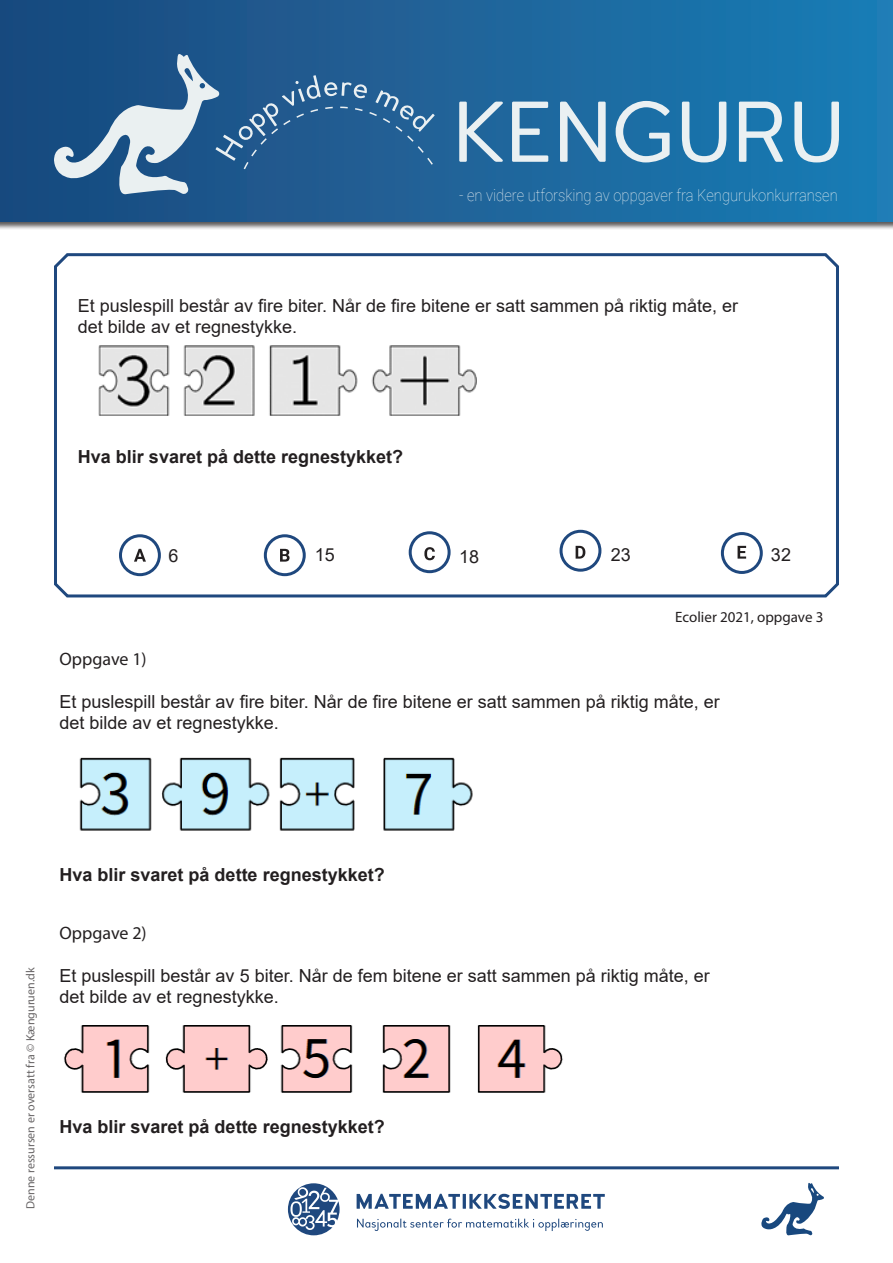
<style>
.page{position:relative;width:893px;height:1263px;background:#fff}
.page>*{position:absolute;margin:0;border:0;box-sizing:border-box;transform-origin:0 0}
.t1{font:18px/21.6px "Arial";color:#231f20}
.t2{font:700 18px "Arial";color:#231f20}
.t3{font:18px "Myriad Pro";color:#231f20}
.t4{font:100 16.35px "Roboto";color:#eaf0f2;scale:.9 1}
.t5{font:15px "Myriad Pro";color:#231f20}
.t6{font:12px "Myriad Pro";color:#231f20}
</style>
<div class="page">
<div style="left:0;top:0;width:893px;height:230px;background:#231f20;opacity:.75"></div>
<div style="left:0;top:0;width:893px;height:221px;background:linear-gradient(to right,#1c487d,#1c7db5)"></div>
<svg style="left:761px;top:1183px;width:63px;height:53px"></svg>
<svg style="left:459px;top:101px;width:380px;height:61px;background:#6099bf"></svg>
<hr style="left:54px;top:1166px;width:785px;height:3px;background:#1f487e">
<svg style="left:357px;top:1194px;width:248px;height:15px"></svg>
<svg style="left:357px;top:1218px;width:246px;height:13px"></svg>
<svg style="left:288px;top:1183px;width:52px;height:52px"></svg>
<svg style="left:54px;top:253px;width:785px;height:345px"></svg>
<div style="left:119px;top:534px;width:42px;height:42px;border:3px solid #1f487e;border-radius:50%"></div>
<svg style="left:134px;top:549px;width:12px;height:13px"></svg>
<div style="left:264px;top:534px;width:42px;height:42px;border:3px solid #1f487e;border-radius:50%"></div>
<svg style="left:280px;top:549px;width:10px;height:13px"></svg>
<div style="left:409px;top:531px;width:42px;height:42px;border:3px solid #1f487e;border-radius:50%"></div>
<svg style="left:424px;top:547px;width:11px;height:13px"></svg>
<div style="left:560px;top:530px;width:41px;height:42px;border:3px solid #1f487e;border-radius:50%"></div>
<svg style="left:576px;top:546px;width:9px;height:13px"></svg>
<div style="left:721px;top:532px;width:42px;height:42px;border:3px solid #1f487e;border-radius:50%"></div>
<svg style="left:737px;top:546px;width:9px;height:13px"></svg>
<svg style="left:54px;top:53px;width:381px;height:142px;background:#3d6e9c"></svg>
<img style="left:98px;top:346px;width:379px;height:69px">
<img style="left:79px;top:757px;width:394px;height:74px">
<img style="left:64px;top:1025px;width:499px;height:68px">
<p class="t4" style="left:459px;top:183px;width:422px">- en videre utforsking av oppgaver fra Kengurukonkurransen</p>
<p class="t1" style="left:78px;top:294px;width:662px">Et puslespill består av fire biter. Når de fire bitene er satt sammen på riktig måte, er det bilde av et regnestykke.</p>
<p class="t2" style="left:78px;top:444px;width:327px">Hva blir svaret på dette regnestykket?</p>
<p class="t1" style="left:168px;top:545px;width:12px">6</p>
<p class="t1" style="left:315px;top:544px;width:22px">15</p>
<p class="t1" style="left:459px;top:546px;width:22px">18</p>
<p class="t1" style="left:611px;top:544px;width:22px">23</p>
<p class="t1" style="left:771px;top:544px;width:22px">32</p>
<p class="t5" style="left:675px;top:608px;width:150px">Ecolier 2021, oppgave 3</p>
<p class="t3" style="left:60px;top:647px;width:89px">Oppgave 1)</p>
<p class="t1" style="left:60px;top:690px;width:662px">Et puslespill består av fire biter. Når de fire bitene er satt sammen på riktig måte, er det bilde av et regnestykke.</p>
<p class="t6" style="left:23px;top:1209px;width:243px;rotate:-90deg">Denne ressursen er oversatt fra © Kænguruen.dk</p>
<p class="t2" style="left:60px;top:861px;width:327px">Hva blir svaret på dette regnestykket?</p>
<p class="t3" style="left:60px;top:921px;width:89px">Oppgave 2)</p>
<p class="t1" style="left:60px;top:965px;width:652px">Et puslespill består av 5 biter. Når de fem bitene er satt sammen på riktig måte, er det bilde av et regnestykke.</p>
<p class="t2" style="left:60px;top:1114px;width:327px">Hva blir svaret på dette regnestykket?</p>
</div>
